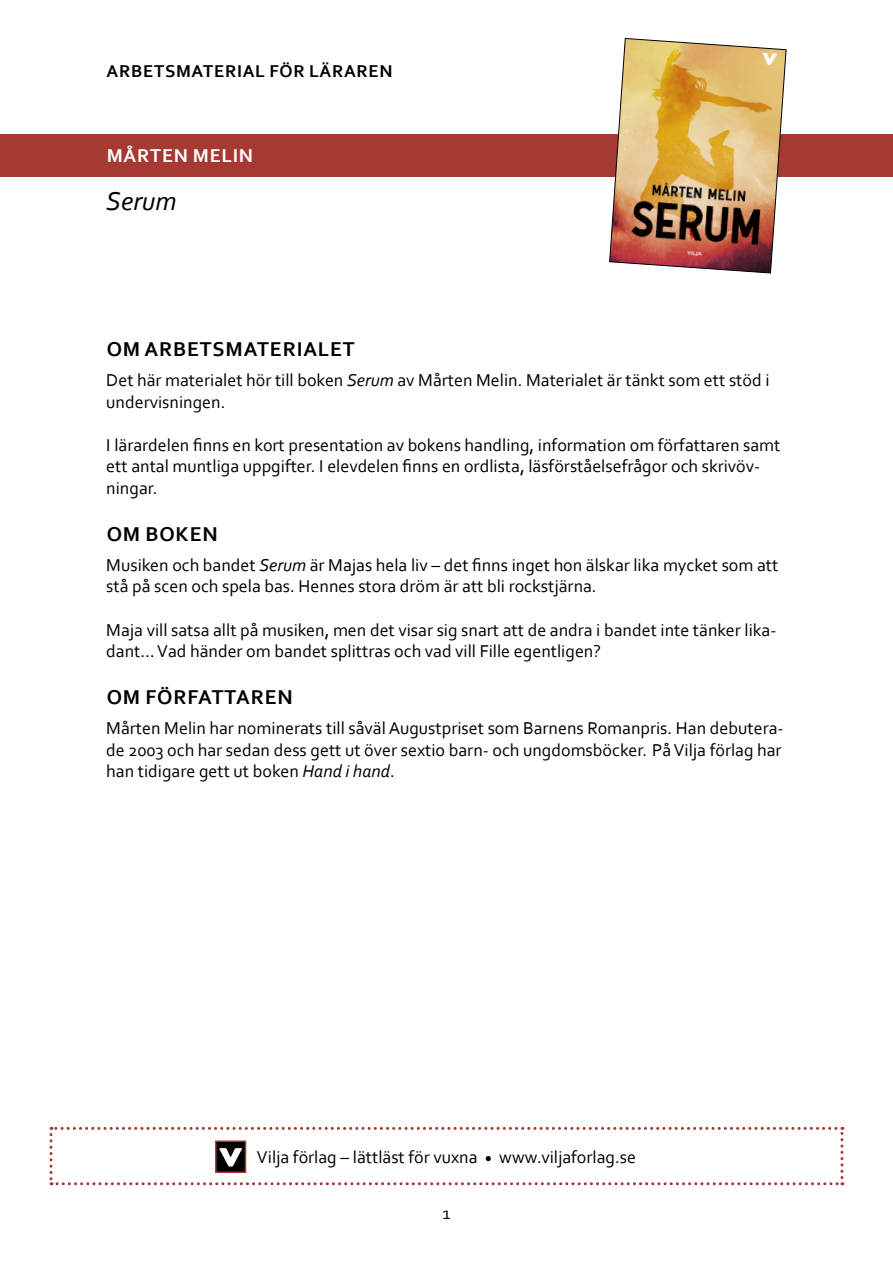
<style>
.page{position:relative;width:893px;height:1263px;background:#fff}
.page>*{position:absolute;margin:0;border:0;box-sizing:border-box;transform-origin:0 0}
.t1{font:italic 27px "Corbel";color:#000}
.t2{font:700 21px "Corbel";letter-spacing:.04em;color:#000}
.t3{font:700 19.5px "Corbel";letter-spacing:.04em;color:#fff}
.t4{font:18px/21.6px "Corbel";color:#000}
.t5{font:700 18px "Corbel";letter-spacing:.04em;color:#000}
.s1{font-style:italic}
</style>
<div class="page">
<div style="left:0;top:134px;width:893px;height:42px;background:#a63931"></div>
<img style="left:609px;top:38px;width:177px;height:235px">
<svg style="left:50px;top:1127px;width:793px;height:58px"></svg>
<div style="left:215px;top:1140px;width:31px;height:33px;border:2px solid #a63931"></div>
<p class="t5" style="left:107px;top:60px;width:287px">ARBETSMATERIAL FÖR LÄRAREN</p>
<p class="t3" style="left:107px;top:144px;width:148px">MÅRTEN MELIN</p>
<h1 class="t1" style="left:106px;top:184px;width:72px">Serum</h1>
<p class="t2" style="left:107px;top:336px;width:250px">OM ARBETSMATERIALET</p>
<p class="t4" style="left:106px;top:369px;width:665px">Det här materialet hör till boken <span class="s1">Serum</span> av Mårten Melin. Materialet är tänkt som ett stöd i undervisningen.</p>
<p class="t4" style="left:106px;top:433px;width:676px">I lärardelen finns en kort presentation av bokens handling, information om författaren samt ett antal muntliga uppgifter. I elevdelen finns en ordlista, läsförståelsefrågor och skrivöv&shy;ningar.</p>
<p class="t2" style="left:107px;top:521px;width:112px">OM BOKEN</p>
<p class="t4" style="left:106px;top:554px;width:674px">Musiken och bandet <span class="s1">Serum</span> är Majas hela liv – det finns inget hon älskar lika mycket som att stå på scen och spela bas. Hennes stora dröm är att bli rockstjärna.</p>
<p class="t4" style="left:106px;top:618px;width:672px">Maja vill satsa allt på musiken, men det visar sig snart att de andra i bandet inte tänker lika&shy;dant… Vad händer om bandet splittras och vad vill Fille egentligen?</p>
<p class="t2" style="left:107px;top:684px;width:188px">OM FÖRFATTAREN</p>
<p class="t4" style="left:106px;top:717px;width:679px;text-align:justify">Mårten Melin har nominerats till såväl Augustpriset som Barnens Romanpris. Han debutera&shy;de 2003 och har sedan dess gett ut över sextio barn- och ungdomsböcker. På Vilja förlag har han tidigare gett ut boken <span class="s1">Hand i hand</span>.</p>
<p class="t4" style="left:257px;top:1145px;width:381px">Vilja förlag – lättläst för vuxna <sub>•</sub> www.viljaforlag.se</p>
<p class="t4" style="left:442px;top:1202px;width:10px">1</p>
</div>
